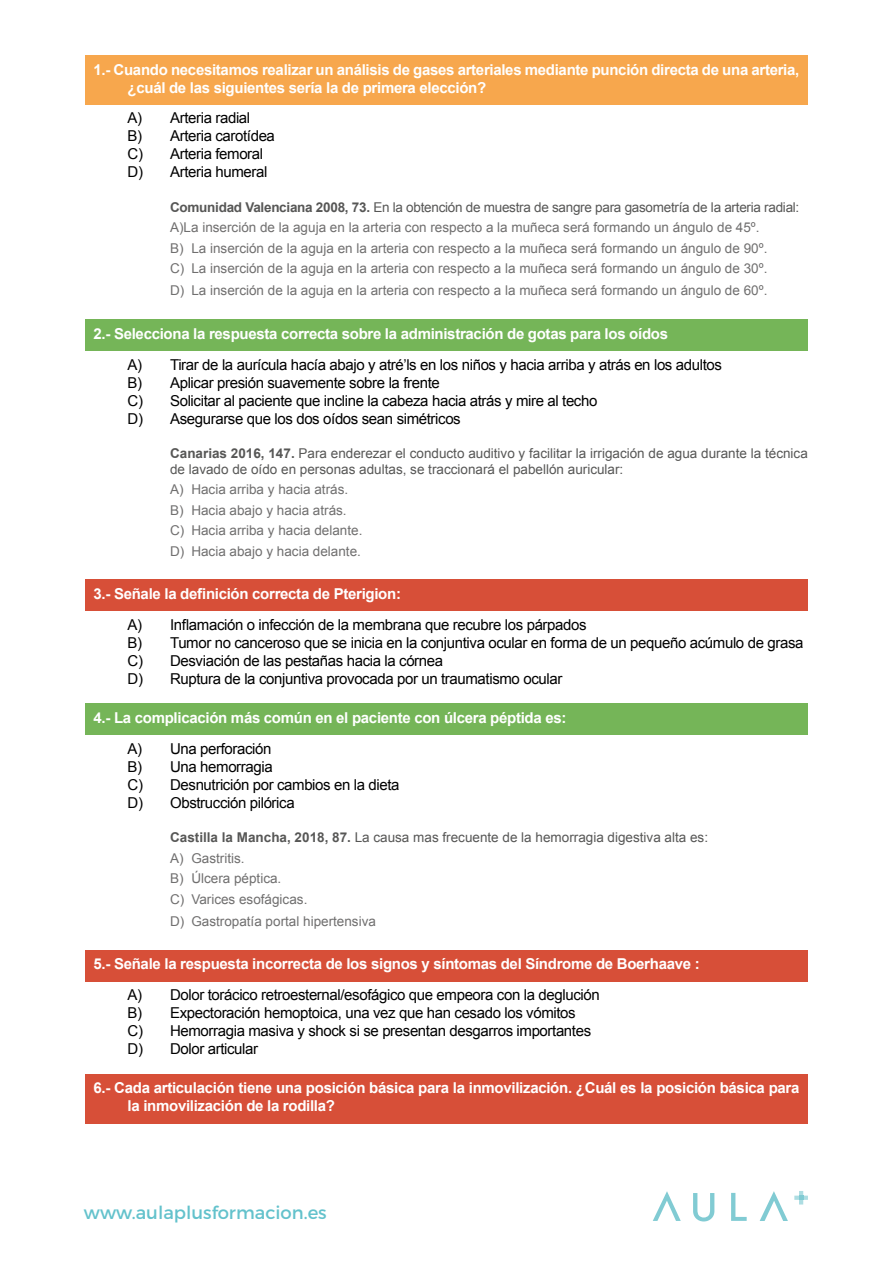
<style>
.page{position:relative;width:893px;height:1263px;background:#fff}
.page>*{position:absolute;margin:0;border:0;box-sizing:border-box;transform-origin:0 0}
.t1{font:18px "Trueno Rg";color:#63c2cc}
.t2{font:15px/18px "Arial";letter-spacing:-.025em;color:#000}
.t3{font:700 15px/18px "Arial";letter-spacing:-.02em;color:#fff}
.t4{font:13.5px/20.4px "Arial";color:#706f6f}
.t5{font:13.5px/20.4px "Arial";color:#575756}
.s1{font-weight:700;color:#575756}
.s2{color:#575756}
.s3{font-weight:700}
.s4{color:#706f6f}
</style>
<div class="page">
<svg style="left:693px;top:1193px;width:21px;height:28px"></svg>
<svg style="left:731px;top:1193px;width:16px;height:28px"></svg>
<svg style="left:653px;top:1191px;width:28px;height:30px"></svg>
<svg style="left:760px;top:1191px;width:28px;height:30px"></svg>
<svg style="left:794px;top:1191px;width:14px;height:13px"></svg>
<div style="left:85px;top:55px;width:723px;height:49px;background:#f7a74d"></div>
<div style="left:85px;top:319px;width:723px;height:31px;background:#75b558"></div>
<div style="left:85px;top:580px;width:723px;height:31px;background:#d74f38"></div>
<div style="left:85px;top:704px;width:723px;height:31px;background:#75b558"></div>
<div style="left:85px;top:950px;width:723px;height:31px;background:#d74f38"></div>
<div style="left:85px;top:1074px;width:723px;height:49px;background:#d74f38"></div>
<p class="t3" style="left:128px;top:61px;width:673px;text-indent:-34px">1.- Cuando necesitamos realizar un análisis de gases arteriales mediante punción directa de una arteria, ¿cuál de las siguientes sería la de primera elección?</p>
<p class="t2" style="left:128px;top:109px;width:149px">A) Arteria radial<br>B) Arteria carotídea<br>C) Arteria femoral<br>D) Arteria humeral</p>
<p class="t4" style="left:170px;top:197px;width:631px"><span class="s1">Comunidad Valenciana 2008, 73.</span> <span class="s2">En la obtención de muestra de sangre para gasometría de la arteria radial:<br></span>A)La inserción de la aguja en la arteria con respecto a la muñeca será formando un ángulo de 45º.<br>B) La inserción de la aguja en la arteria con respecto a la muñeca será formando un ángulo de 90º.<br>C) La inserción de la aguja en la arteria con respecto a la muñeca será formando un ángulo de 30º.</p>
<p class="t4" style="left:170px;top:280px;width:599px">D) La inserción de la aguja en la arteria con respecto a la muñeca será formando un ángulo de 60º.</p>
<p class="t3" style="left:94px;top:325px;width:576px">2.- Selecciona la respuesta correcta sobre la administración de gotas para los oídos</p>
<p class="t2" style="left:128px;top:355px;width:596px">A) Tirar de la aurícula hacía abajo y atré’ls en los niños y hacia arriba y atrás en los adultos B) Aplicar presión suavemente sobre la frente<br>C) Solicitar al paciente que incline la cabeza hacia atrás y mire al techo<br>D) Asegurarse que los dos oídos sean simétricos</p>
<p class="t5" style="left:170px;top:445px;width:639px;line-height:16.2px"><span class="s3">Canarias 2016, 147.</span> Para enderezar el conducto auditivo y facilitar la irrigación de agua durante la técnica de lavado de oído en personas adultas, se traccionará el pabellón auricular:</p>
<p class="t4" style="left:170px;top:480px;width:194px">A) Hacia arriba y hacia atrás.<br>B) Hacia abajo y hacia atrás.<br>C) Hacia arriba y hacia delante.<br>D) Hacia abajo y hacia delante.</p>
<p class="t3" style="left:94px;top:585px;width:309px">3.- Señale la definición correcta de Pterigion:</p>
<p class="t2" style="left:128px;top:616px;width:677px">A) Inflamación o infección de la membrana que recubre los párpados<br>B) Tumor no canceroso que se inicia en la conjuntiva ocular en forma de un pequeño acúmulo de grasa C) Desviación de las pestañas hacia la córnea<br>D) Ruptura de la conjuntiva provocada por un traumatismo ocular</p>
<p class="t3" style="left:94px;top:710px;width:474px">4.- La complicación más común en el paciente con úlcera péptida es:</p>
<p class="t2" style="left:128px;top:740px;width:273px">A) Una perforación<br>B) Una hemorragia<br>C) Desnutrición por cambios en la dieta<br>D) Obstrucción pilórica</p>
<p class="t5" style="left:170px;top:827px;width:540px"><span class="s3">Castilla la Mancha, 2018, 87.</span> La causa mas frecuente de la hemorragia digestiva alta es:<br><span class="s4">A) Gastritis.<br>B) Úlcera péptica.<br>C) Varices esofágicas.</span></p>
<p class="t4" style="left:170px;top:911px;width:207px">D) Gastropatía portal hipertensiva</p>
<p class="t3" style="left:94px;top:956px;width:608px">5.- Señale la respuesta incorrecta de los signos y síntomas del Síndrome de Boerhaave :</p>
<p class="t2" style="left:128px;top:986px;width:474px">A) Dolor torácico retroesternal/esofágico que empeora con la deglución B) Expectoración hemoptoica, una vez que han cesado los vómitos<br>C) Hemorragia masiva y shock si se presentan desgarros importantes D) Dolor articular</p>
<p class="t3" style="left:128px;top:1080px;width:673px;text-indent:-34px">6.- Cada articulación tiene una posición básica para la inmovilización. ¿Cuál es la posición básica para la inmovilización de la rodilla?</p>
<p class="t1" style="left:84px;top:1201px;width:244px">www.aulaplusformacion.es</p>
</div>
